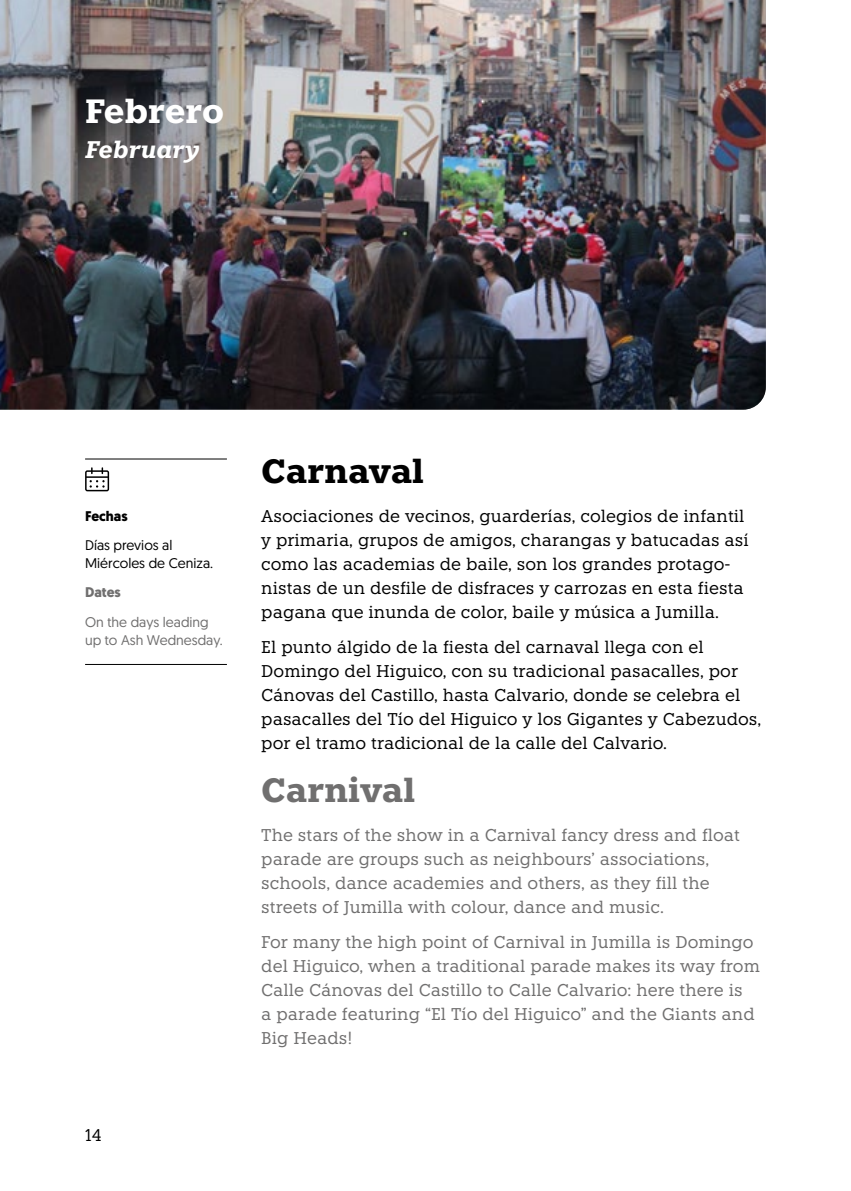
<style>
.page{position:relative;width:851px;height:1191px;background:#fff}
.page>*{position:absolute;margin:0;border:0;box-sizing:border-box;transform-origin:0 0}
.t1{font:700 33.6px "Knile";color:#000}
.t2{font:700 33.6px "Knile";color:#706f6f}
.t3{font:700 33.6px "Knile";color:#fff}
.t4{font:italic 700 24px "Knile";color:#fff}
.t5{font:17px/24px "Knile";color:#000}
.t6{font:17px/24px "Knile";color:#706f6f}
.t7{font:14px/18px "Geomanist";color:#706f6f}
.t8{font:14px/18px "Geomanist";color:#000}
.t9{font:700 14px "Geomanist";color:#000}
.t10{font:700 14px "Geomanist";color:#706f6f}
</style>
<div class="page">
<img style="left:0;top:0;width:765px;height:410px">
<hr style="left:85px;top:458px;width:142px;height:1px;background:#000">
<hr style="left:85px;top:664px;width:142px;height:1px;background:#000">
<svg style="left:85px;top:467px;width:24px;height:24px"></svg>
<h1 class="t3" style="left:85px;top:89px;width:140px">Febrero</h1>
<h2 class="t4" style="left:85px;top:135px;width:116px">February</h2>
<p class="t9" style="left:85px;top:506px;width:44px">Fechas</p>
<p class="t8" style="left:85px;top:536px;width:129px">Días previos al<br>Miércoles de Ceniza.</p>
<p class="t10" style="left:85px;top:583px;width:37px">Dates</p>
<p class="t7" style="left:85px;top:612px;width:139px">On the days leading up to Ash Wednesday.</p>
<p class="t5" style="left:85px;top:1123px;width:18px">14</p>
<h1 class="t1" style="left:261px;top:449px;width:164px">Carnaval</h1>
<p class="t5" style="left:261px;top:503px;width:489px">Asociaciones de vecinos, guarderías, colegios de infantil y primaria, grupos de amigos, charangas y batucadas así como las academias de baile, son los grandes protago&shy;nistas de un desfile de disfraces y carrozas en esta fiesta pagana que inunda de color, baile y música a Jumilla.</p>
<p class="t5" style="left:261px;top:635px;width:501px">El punto álgido de la fiesta del carnaval llega con el Domingo del Higuico, con su tradicional pasacalles, por Cánovas del Castillo, hasta Calvario, donde se celebra el pasacalles del Tío del Higuico y los Gigantes y Cabezudos, por el tramo tradicional de la calle del Calvario.</p>
<h1 class="t2" style="left:261px;top:768px;width:155px">Carnival</h1>
<p class="t6" style="left:261px;top:822px;width:480px">The stars of the show in a Carnival fancy dress and float parade are groups such as neighbours’ associations, schools, dance academies and others, as they fill the streets of Jumilla with colour, dance and music.</p>
<p class="t6" style="left:261px;top:930px;width:500px">For many the high point of Carnival in Jumilla is Domingo del Higuico, when a traditional parade makes its way from Calle Cánovas del Castillo to Calle Calvario: here there is<br>a parade featuring “El Tío del Higuico” and the Giants and Big Heads!</p>
</div>
